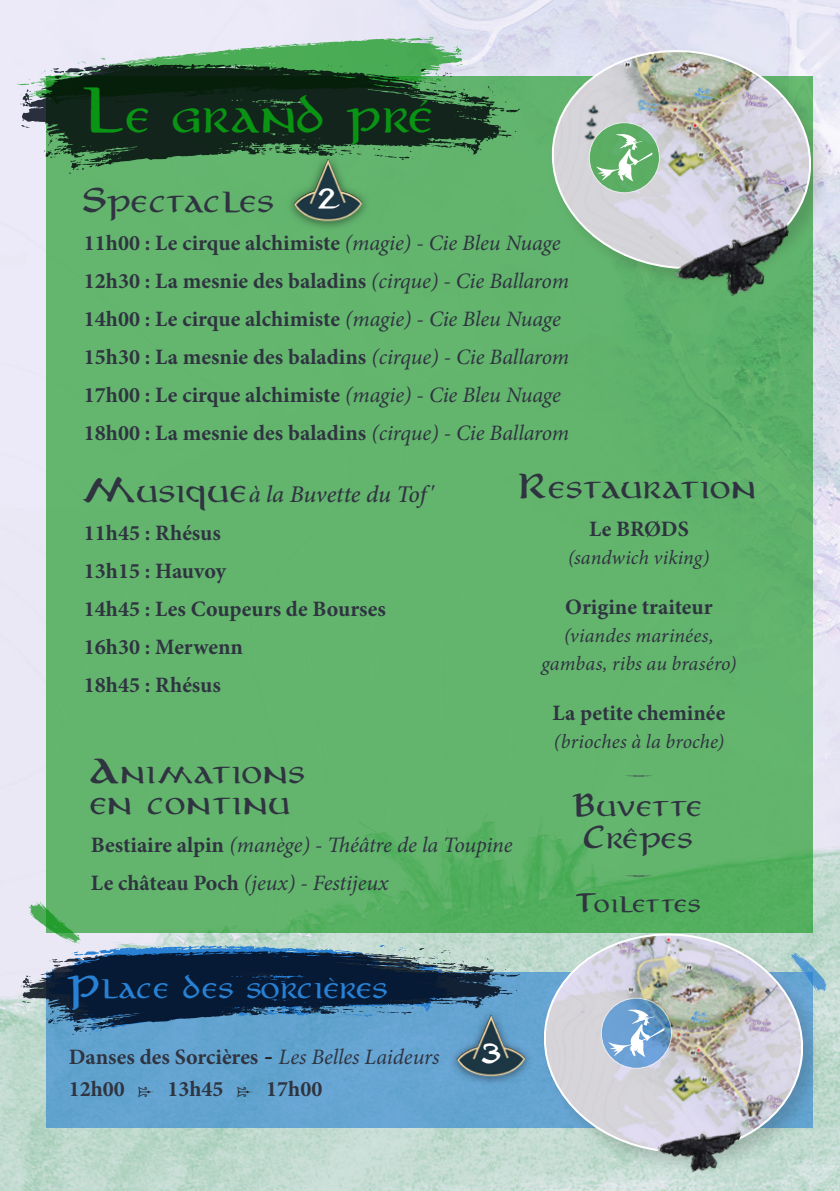
<style>
.page{position:relative;width:840px;height:1191px;background:#fff}
.page>*{position:absolute;margin:0;border:0;box-sizing:border-box;transform-origin:0 0}
.t1{font:38px "Aniron";color:#0a9414}
.t2{font:34px "Aniron";color:#fff}
.t3{font:26px/31.2px "Aniron";color:#2f3440}
.t4{font:26px "Aniron";letter-spacing:-.025em;color:#2f3440}
.t5{font:italic 500 24px "Minion Pro";letter-spacing:-.01em;color:#2f3440}
.t6{font:24px "Aniron";color:#2881d4}
.t7{font:24px/32px "Aniron";color:#2f3440;text-align:center}
.t8{font:700 22px/38px "Minion Pro";color:#2f3440}
.t9{font:italic 22px/38px "Minion Pro";letter-spacing:-.01em;color:#2f3440}
.t10{font:italic 20px/28px "Minion Pro";letter-spacing:.005em;color:#2f3440;text-align:center}
.t11{font:20px "Aniron";letter-spacing:-.045em;color:#2f3440}
.s1{font-weight:400;font-style:italic}
.s2{font-family:"Aniron";font-weight:400;font-style:normal;font-size:26px}
.s3{font-weight:700;font-style:normal}
.s4{font-size:26px;color:#231f20}
</style>
<div class="page">
<img style="left:0;top:0;width:839px;height:814px">
<img style="left:0;top:814px;width:839px;height:377px">
<svg style="left:17px;top:37px;width:446px;height:67px;background:#a4cdb0"></svg>
<svg style="left:823px;top:951px;width:4px;height:41px"></svg>
<div style="left:47px;top:77px;width:765px;height:856px;background:#63b56e"></div>
<div style="left:47px;top:971px;width:765px;height:156px;background:#64a4d1"></div>
<svg style="left:21px;top:63px;width:498px;height:111px;fill:#12251b"></svg>
<svg style="left:29px;top:901px;width:434px;height:45px"></svg>
<svg style="left:21px;top:946px;width:498px;height:89px"></svg>
<img style="left:283px;top:157px;width:88px;height:71px">
<img style="left:446px;top:1012px;width:83px;height:71px">
<div style="left:547px;top:45px;width:284px;height:245px;background:#231f20;opacity:.18"></div>
<img style="left:543px;top:41px;width:275px;height:234px">
<div style="left:539px;top:928px;width:284px;height:245px;background:#231f20;opacity:.18"></div>
<img style="left:535px;top:924px;width:275px;height:235px">
<svg style="left:589px;top:123px;width:70px;height:70px"></svg>
<div style="left:588px;top:122px;width:71px;height:71px;border:1px solid #fff;border-radius:50%"></div>
<svg style="left:596px;top:133px;width:56px;height:48px"></svg>
<svg style="left:601px;top:998px;width:70px;height:70px"></svg>
<div style="left:600px;top:998px;width:71px;height:70px;border:1px solid #fff;border-radius:50%"></div>
<svg style="left:608px;top:1008px;width:56px;height:49px"></svg>
<img style="left:672px;top:203px;width:118px;height:101px">
<img style="left:654px;top:1102px;width:88px;height:81px">
<svg style="left:239px;top:1087px;width:13px;height:9px"></svg>
<h1 class="t1" style="left:84px;top:96px;width:353px">Le grand pré</h1>
<p class="t4" style="left:84px;top:187px;width:192px">Spectacles</p>
<p class="t8" style="left:84px;top:223px;width:486px">11h00 : Le cirque alchimiste <span class="s1">(magie) - Cie Bleu Nuage </span>12h30 : La mesnie des baladins <span class="s1">(cirque) - Cie Ballarom </span>14h00 : Le cirque alchimiste <span class="s1">(magie) - Cie Bleu Nuage </span>15h30 : La mesnie des baladins <span class="s1">(cirque) - Cie Ballarom </span>17h00 : Le cirque alchimiste <span class="s1">(magie) - Cie Bleu Nuage </span>18h00 : La mesnie des baladins <span class="s1">(cirque) - Cie Ballarom</span></p>
<p class="t5" style="left:84px;top:477px;width:351px"><span class="s2">Musique</span>à la Buvette du Tof'</p>
<p class="t8" style="left:84px;top:513px;width:303px">11h45 : Rhésus<br>13h15 : Hauvoy<br>14h45 : Les Coupeurs de Bourses<br>16h30 : Merwenn<br>18h45 : Rhésus</p>
<h2 class="t2" style="left:318px;top:177px;width:25px">2</h2>
<p class="t3" style="left:519px;top:473px;width:239px">Restauration</p>
<p class="t8" style="left:588px;top:509px;width:101px">Le BRØDS</p>
<p class="t10" style="left:568px;top:543px;width:143px">(sandwich viking)</p>
<p class="t8" style="left:565px;top:587px;width:149px">Origine traiteur</p>
<p class="t10" style="left:541px;top:621px;width:196px">(viandes marinées, gambas, ribs au braséro)</p>
<p class="t8" style="left:552px;top:693px;width:174px">La petite cheminée</p>
<p class="t10" style="left:553px;top:727px;width:172px">(brioches à la broche)</p>
<p class="t3" style="left:91px;top:758px;width:217px">Animations en continu</p>
<p class="t9" style="left:91px;top:826px;width:423px"><span class="s3">Bestiaire alpin</span> (manège) - Théâtre de la Toupine<br><span class="s3">Le château Poch</span> (jeux) - Festijeux</p>
<p class="t6" style="left:69px;top:976px;width:321px">Place des sorcières</p>
<p class="t8" style="left:69px;top:1041px;width:372px;line-height:31.2px">Danses des Sorcières <span class="s4">-</span> <span class="s1">Les Belles Laideurs<br></span>12h00</p>
<p class="t8" style="left:167px;top:1069px;width:58px">13h45</p>
<p class="t8" style="left:266px;top:1069px;width:58px">17h00</p>
<h2 class="t2" style="left:482px;top:1031px;width:23px">3</h2>
<p class="t7" style="left:573px;top:791px;width:131px">Buvette<br>Crêpes</p>
<p class="t11" style="left:576px;top:893px;width:127px">Toilettes</p>
</div>
